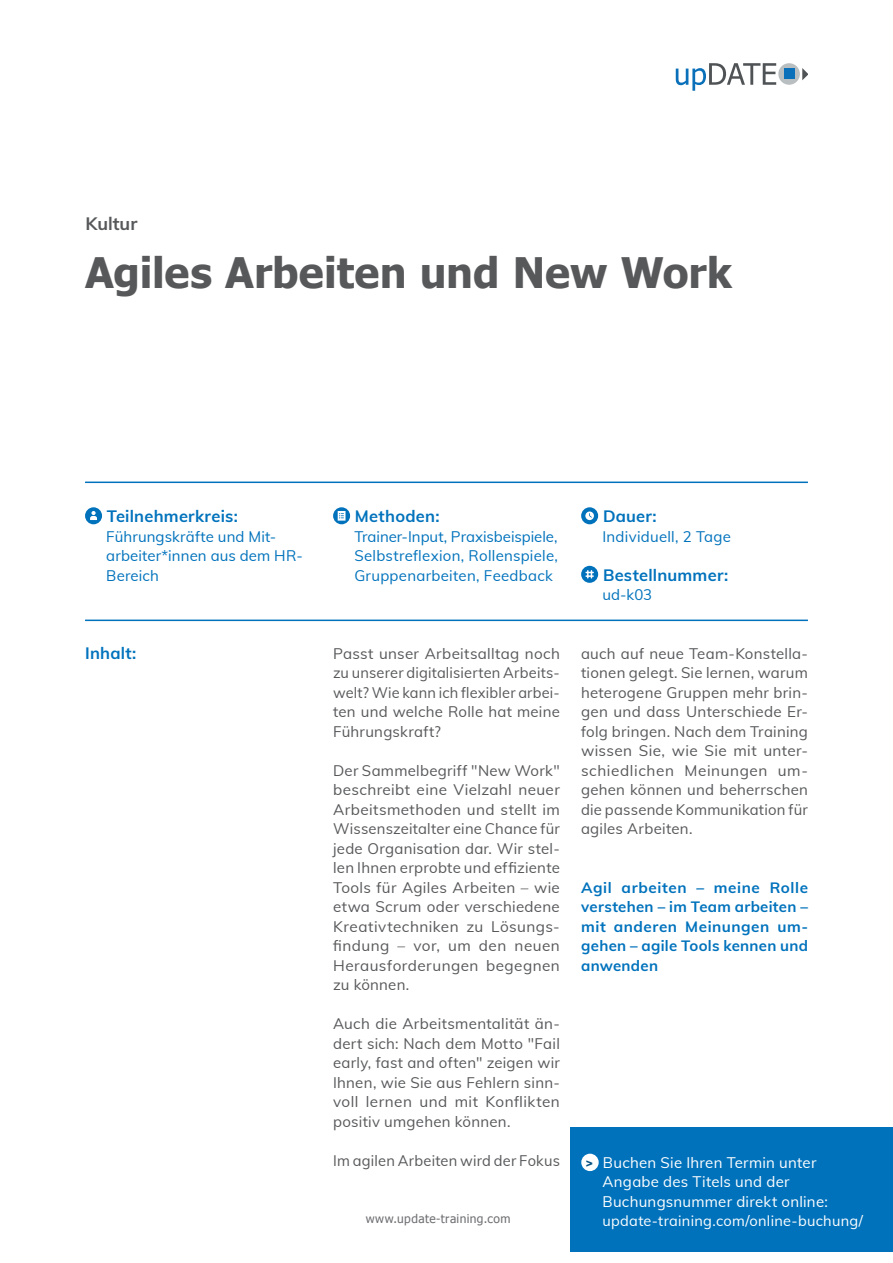
<style>
.page{position:relative;width:893px;height:1263px;background:#fff}
.page>*{position:absolute;margin:0;border:0;box-sizing:border-box;transform-origin:0 0}
.t1{font:700 42px "Tahoma";color:#57585a}
.t2{font:700 18px "Muli";color:#57585a}
.t3{font:700 16.5px "Muli";letter-spacing:.015em;color:#0072bc}
.t4{font:15px/19.5px "Muli";letter-spacing:.02em;color:#57585a;text-align:justify}
.t5{font:15px/19.5px "Muli";letter-spacing:.015em;color:#0072bc}
.t6{font:700 15px/19.5px "Muli";letter-spacing:.02em;color:#0072bc;text-align:justify}
.t7{font:15px/19.5px "Muli";letter-spacing:.015em;color:#fff}
.t8{font:14.55px "Muli";letter-spacing:.02em;color:#fff}
.t9{font:12px "Tahoma";letter-spacing:.03em;color:#6d6e71}
.s1{font-weight:900;font-size:12px;color:#034f80}
</style>
<div class="page">
<svg style="left:676px;top:63px;width:100px;height:28px"></svg>
<div style="left:778px;top:63px;width:22px;height:22px;background:#b9bec0;border-radius:50%"></div>
<div style="left:784px;top:68px;width:11px;height:11px;background:#0970b9"></div>
<svg style="left:802px;top:68px;width:6px;height:12px"></svg>
<div style="left:571px;top:1127px;width:322px;height:124px;background:#0072bc"></div>
<div style="left:581px;top:1154px;width:18px;height:17px;background:#fff;border-radius:50%"></div>
<hr style="left:85px;top:481px;width:723px;height:2px;background:#0072bc">
<hr style="left:85px;top:619px;width:723px;height:2px;background:#0072bc">
<svg style="left:85px;top:507px;width:17px;height:17px"></svg>
<svg style="left:333px;top:507px;width:17px;height:17px"></svg>
<svg style="left:581px;top:507px;width:17px;height:17px"></svg>
<svg style="left:581px;top:566px;width:17px;height:17px"></svg>
<p class="t2" style="left:85px;top:216px;width:53px">Kultur</p>
<h1 class="t1" style="left:85px;top:256px;width:648px">Agiles Arbeiten und New Work</h1>
<p class="t3" style="left:107px;top:510px;width:133px">Teilnehmerkreis:</p>
<p class="t5" style="left:106px;top:528px;width:198px">Führungskräfte und Mit&shy;arbeiter*innen aus dem HR-<br>Bereich</p>
<p class="t3" style="left:85px;top:646px;width:53px">Inhalt:</p>
<p class="t3" style="left:355px;top:510px;width:86px">Methoden:</p>
<p class="t5" style="left:354px;top:526px;width:205px;text-align:justify">Trainer-Input, Praxisbeispiele, Selbstreflexion, Rollenspiele, Gruppenarbeiten, Feedback</p>
<p class="t4" style="left:333px;top:645px;width:228px">Passt unser Arbeitsalltag noch zu unserer digitalisierten Arbeits&shy;welt? Wie kann ich flexibler arbei&shy;ten und welche Rolle hat meine Führungskraft?</p>
<p class="t4" style="left:333px;top:762px;width:228px">Der Sammelbegriff "New Work" beschreibt eine Vielzahl neuer Arbeitsmethoden und stellt im Wissenszeitalter eine Chance für jede Organisation dar. Wir stel&shy;len Ihnen erprobte und effiziente Tools für Agiles Arbeiten – wie etwa Scrum oder verschiedene Kreativtechniken zu Lösungs&shy;findung – vor, um den neuen Herausforderungen begegnen zu können.</p>
<p class="t4" style="left:333px;top:1015px;width:228px">Auch die Arbeitsmentalität än&shy;dert sich: Nach dem Motto "Fail early, fast and often" zeigen wir Ihnen, wie Sie aus Fehlern sinn&shy;voll lernen und mit Konflikten positiv umgehen können.</p>
<p class="t4" style="left:333px;top:1152px;width:228px">Im agilen Arbeiten wird der Fokus</p>
<p class="t9" style="left:366px;top:1214px;width:146px">www.update-training.com</p>
<p class="t3" style="left:603px;top:510px;width:55px">Dauer:</p>
<p class="t5" style="left:602px;top:526px;width:130px">Individuell, 2 Tage</p>
<p class="t3" style="left:603px;top:568px;width:127px">Bestellnummer:</p>
<p class="t5" style="left:602px;top:586px;width:51px">ud-k03</p>
<p class="t4" style="left:581px;top:645px;width:228px">auch auf neue Team-Konstella&shy;tionen gelegt. Sie lernen, warum heterogene Gruppen mehr brin&shy;gen und dass Unterschiede Er&shy;folg bringen. Nach dem Training wissen Sie, wie Sie mit unter&shy;schiedlichen Meinungen um&shy;gehen können und beherrschen die passende Kommunikation für agiles Arbeiten.</p>
<p class="t6" style="left:581px;top:879px;width:228px">Agil arbeiten – meine Rolle verstehen – im Team arbeiten – mit anderen Meinungen um&shy;gehen – agile Tools kennen und anwenden</p>
<p class="t7" style="left:602px;top:1154px;width:227px;text-indent:-17px"><span class="s1">&gt;</span> Buchen Sie Ihren Termin unter<br>Angabe des Titels und der<br>Buchungsnummer direkt online:</p>
<p class="t8" style="left:603px;top:1215px;width:262px">update-training.com/online-buchung/</p>
</div>
